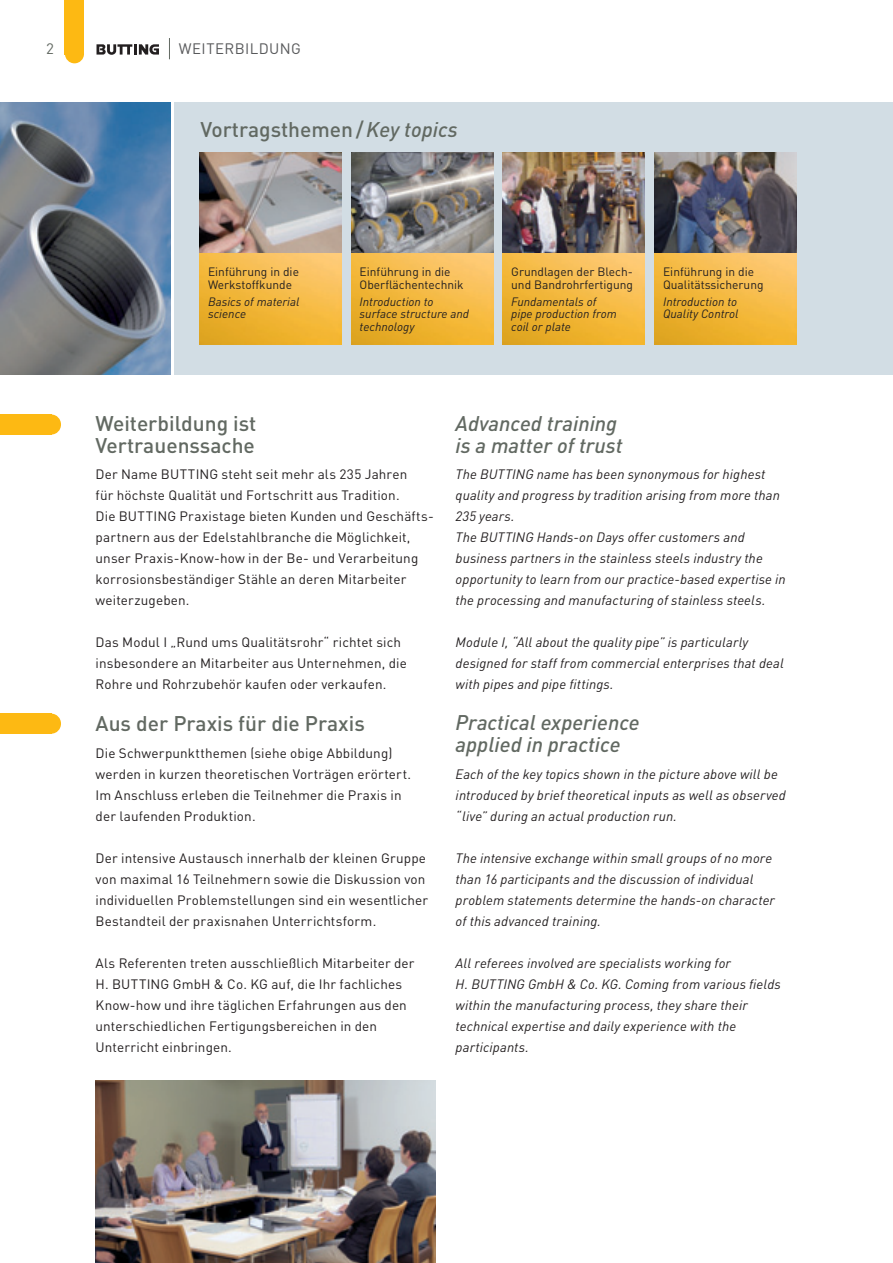
<style>
.page{position:relative;width:893px;height:1263px;background:#fff}
.page>*{position:absolute;margin:0;border:0;box-sizing:border-box;transform-origin:0 0}
.Headline_Texte{font:500 21px/22.5px "DIN";color:#626962}
.Headline_Texte-2{font:italic 500 21px/22.5px "DIN";color:#626962}
.t1{font:15px "DIN";letter-spacing:.025em;color:#58595b}
.t2{font:15px "DIN";color:#626962}
.t3{font:13.5px/21px "DIN";letter-spacing:.01em;color:#231f20}
.t4{font:italic 13.5px/21px "DIN";letter-spacing:.01em;color:#231f20}
.t5{font:italic 12px/12.8px "DIN";color:#231f20}
.t6{font:12px/12.8px "DIN";color:#231f20}
.s1{font-style:italic}
</style>
<div class="page">
<div style="left:65px;top:0;width:19px;height:54px;background:#fdb913"></div>
<div style="left:65px;top:44px;width:19px;height:19px;background:#fdb913;border-radius:50%"></div>
<svg style="left:97px;top:44px;width:62px;height:11px"></svg>
<svg style="left:169px;top:38px;width:1px;height:21px"></svg>
<div style="left:0;top:415px;width:52px;height:20px;background:#fdb913"></div>
<div style="left:42px;top:415px;width:19px;height:19px;background:#fdb913;border-radius:50%"></div>
<div style="left:0;top:714px;width:52px;height:20px;background:#fdb913"></div>
<div style="left:42px;top:714px;width:19px;height:20px;background:#fdb913;border-radius:50%"></div>
<div style="left:175px;top:102px;width:718px;height:272px;background:#d2dde4"></div>
<img style="left:0;top:102px;width:171px;height:272px">
<img style="left:96px;top:1080px;width:340px;height:183px">
<img style="left:199px;top:152px;width:142px;height:102px">
<img style="left:351px;top:152px;width:142px;height:102px">
<img style="left:503px;top:152px;width:142px;height:102px">
<img style="left:654px;top:152px;width:142px;height:102px">
<img style="left:199px;top:254px;width:142px;height:90px">
<img style="left:351px;top:254px;width:142px;height:90px">
<img style="left:503px;top:254px;width:142px;height:90px">
<img style="left:654px;top:254px;width:143px;height:90px">
<p class="t2" style="left:46px;top:40px;width:9px">2</p>
<p class="t1" style="left:179px;top:40px;width:124px">WEITERBILDUNG</p>
<p class="Headline_Texte" style="left:200px;top:117px;width:259px">Vortragsthemen/<span class="s1">Key topics</span></p>
<p class="t6" style="left:208px;top:265px;width:92px">Einführung in die</p>
<p class="t6" style="left:208px;top:278px;width:86px">Werkstoffkunde</p>
<p class="t5" style="left:208px;top:295px;width:93px">Basics of material science</p>
<p class="t6" style="left:360px;top:265px;width:92px">Einführung in die</p>
<p class="t6" style="left:360px;top:278px;width:106px">Oberflächentechnik</p>
<p class="t5" style="left:360px;top:295px;width:111px">Introduction to surface structure and technology</p>
<p class="t6" style="left:511px;top:265px;width:123px">Grundlagen der Blech&shy;und Bandrohrfertigung</p>
<p class="t5" style="left:511px;top:295px;width:107px">Fundamentals of pipe production from coil or plate</p>
<p class="t6" style="left:663px;top:265px;width:92px">Einführung in die</p>
<p class="t6" style="left:663px;top:278px;width:102px">Qualitätssicherung</p>
<p class="t5" style="left:663px;top:295px;width:77px">Introduction to<br>Quality Control</p>
<p class="Headline_Texte" style="left:96px;top:411px;width:162px">Weiterbildung ist<br>Vertrauenssache</p>
<p class="t3" style="left:96px;top:464px;width:340px">Der Name BUTTING steht seit mehr als 235 Jahren<br>für höchste Qualität und Fortschritt aus Tradition.<br>Die BUTTING Praxistage bieten Kunden und Geschäfts&shy;partnern aus der Edelstahlbranche die Möglichkeit, unser Praxis-Know-how in der Be- und Verarbeitung korrosionsbeständiger Stähle an deren Mitarbeiter weiterzugeben.</p>
<p class="t3" style="left:96px;top:632px;width:313px">Das Modul I „Rund ums Qualitätsrohr“ richtet sich insbesondere an Mitarbeiter aus Unternehmen, die<br>Rohre und Rohrzubehör kaufen oder verkaufen.</p>
<p class="Headline_Texte" style="left:96px;top:712px;width:271px">Aus der Praxis für die Praxis</p>
<p class="t3" style="left:96px;top:742px;width:317px">Die Schwerpunktthemen (siehe obige Abbildung) werden in kurzen theoretischen Vorträgen erörtert.</p>
<p class="t3" style="left:96px;top:784px;width:308px">Im Anschluss erleben die Teilnehmer die Praxis in</p>
<p class="t3" style="left:96px;top:805px;width:162px">der laufenden Produktion.</p>
<p class="t3" style="left:96px;top:847px;width:334px">Der intensive Austausch innerhalb der kleinen Gruppe von maximal 16 Teilnehmern sowie die Diskussion von individuellen Problemstellungen sind ein wesentlicher Bestandteil der praxisnahen Unterrichtsform.</p>
<p class="t3" style="left:96px;top:952px;width:321px">Als Referenten treten ausschließlich Mitarbeiter der</p>
<p class="t3" style="left:96px;top:973px;width:313px">H. BUTTING GmbH &amp; Co. KG auf, die Ihr fachliches<br>Know-how und ihre täglichen Erfahrungen aus den</p>
<p class="t3" style="left:96px;top:1015px;width:283px">unterschiedlichen Fertigungsbereichen in den</p>
<p class="t3" style="left:96px;top:1036px;width:138px">Unterricht einbringen.</p>
<p class="Headline_Texte-2" style="left:456px;top:411px;width:169px">Advanced training is a matter of trust</p>
<p class="t4" style="left:456px;top:464px;width:326px">The BUTTING name has been synonymous for highest quality and progress by tradition arising from more than<br>235 years.</p>
<p class="t4" style="left:456px;top:527px;width:332px">The BUTTING Hands-on Days offer customers and business partners in the stainless steels industry the opportunity to learn from our practice-based expertise in the processing and manufacturing of stainless steels.</p>
<p class="t4" style="left:456px;top:632px;width:330px">Module I, “All about the quality pipe” is particularly designed for staff from commercial enterprises that deal with pipes and pipe fittings.</p>
<p class="Headline_Texte-2" style="left:456px;top:710px;width:186px">Practical experience</p>
<p class="Headline_Texte-2" style="left:456px;top:733px;width:166px">applied in practice</p>
<p class="t4" style="left:456px;top:763px;width:332px">Each of the key topics shown in the picture above will be introduced by brief theoretical inputs as well as observed “live” during an actual production run.</p>
<p class="t4" style="left:456px;top:847px;width:321px">The intensive exchange within small groups of no more than 16 participants and the discussion of individual problem statements determine the hands-on character</p>
<p class="t4" style="left:456px;top:910px;width:147px">of this advanced training.</p>
<p class="t4" style="left:456px;top:952px;width:277px">All referees involved are specialists working for</p>
<p class="t4" style="left:456px;top:973px;width:327px">H. BUTTING GmbH &amp; Co. KG. Coming from various fields within the manufacturing process, they share their</p>
<p class="t4" style="left:456px;top:1015px;width:282px">technical expertise and daily experience with the</p>
<p class="t4" style="left:456px;top:1036px;width:75px">participants.</p>
</div>
